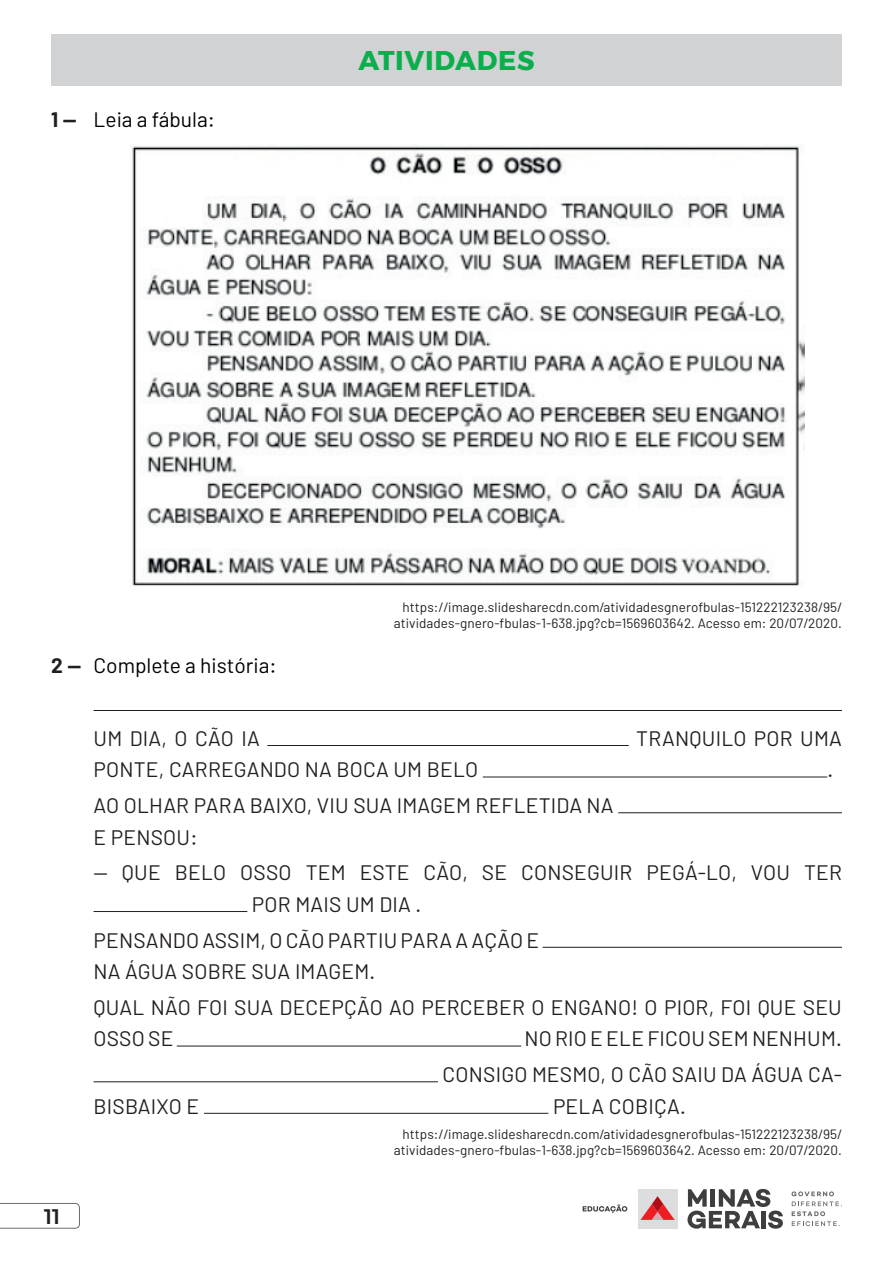
<style>
.page{position:relative;width:893px;height:1263px;background:#fff}
.page>*{position:absolute;margin:0;border:0;box-sizing:border-box;transform-origin:0 0}
.t1{font:700 27px "Montserrat";letter-spacing:.025em;color:#0cae4c}
.t2{font:21px/31.5px "Barlow";letter-spacing:.01em;color:#231f20}
.t3{font:21px "Barlow";color:#000001}
.t4{font:500 21px "Montserrat";color:#231f20}
.t5{font:13.5px/16.5px "Barlow";letter-spacing:.005em;color:#231f20;text-align:right}
.s1{font-weight:700;color:#231f20}
</style>
<div class="page">
<svg style="left:0;top:1203px;width:80px;height:26px"></svg>
<div style="left:638px;top:1189px;width:39px;height:39px;background:#dcdddf"></div>
<svg style="left:640px;top:1196px;width:35px;height:24px"></svg>
<svg style="left:687px;top:1189px;width:96px;height:40px"></svg>
<svg style="left:791px;top:1191px;width:51px;height:35px"></svg>
<svg style="left:583px;top:1204px;width:44px;height:9px"></svg>
<hr style="left:94px;top:710px;width:748px;height:1px;background:#231f20">
<img style="left:131px;top:144px;width:674px;height:442px">
<hr style="left:267px;top:745px;width:362px;height:1px;background:#231f20">
<hr style="left:483px;top:777px;width:344px;height:1px;background:#231f20">
<hr style="left:618px;top:812px;width:224px;height:1px;background:#231f20">
<hr style="left:94px;top:911px;width:153px;height:1px;background:#231f20">
<hr style="left:543px;top:947px;width:299px;height:1px;background:#231f20">
<hr style="left:177px;top:1046px;width:344px;height:1px;background:#231f20">
<hr style="left:94px;top:1081px;width:344px;height:1px;background:#231f20">
<hr style="left:204px;top:1113px;width:344px;height:1px;background:#231f20">
<div style="left:51px;top:34px;width:791px;height:51px;background:#d1d2d4"></div>
<p class="t3" style="left:51px;top:107px;width:165px"><span class="s1">1 —</span> Leia a fábula:</p>
<p class="t1" style="left:359px;top:39px;width:176px">ATIVIDADES</p>
<p class="t3" style="left:51px;top:652px;width:227px"><span class="s1">2 —</span> Complete a história:</p>
<p class="t5" style="left:394px;top:598px;width:449px">https://image.slidesharecdn.com/atividadesgnerofbulas-151222123238/95/ atividades-gnero-fbulas-1-638.jpg?cb=1569603642. Acesso em: 20/07/2020.</p>
<p class="t2" style="left:94px;top:722px;width:168px">UM DIA, O CÃO IA</p>
<p class="t2" style="left:636px;top:722px;width:207px">TRANQUILO POR UMA</p>
<p class="t2" style="left:94px;top:753px;width:386px">PONTE, CARREGANDO NA BOCA UM BELO</p>
<p class="t2" style="left:827px;top:753px;width:7px">.</p>
<p class="t2" style="left:94px;top:789px;width:522px">AO OLHAR PARA BAIXO, VIU SUA IMAGEM REFLETIDA NA<br>E PENSOU:</p>
<p class="t2" style="left:252px;top:856px;width:591px;text-indent:-158px">— QUE BELO OSSO TEM ESTE CÃO, SE CONSEGUIR PEGÁ-LO, VOU TER<br>POR MAIS UM DIA .</p>
<p class="t2" style="left:94px;top:924px;width:447px">PENSANDO ASSIM, O CÃO PARTIU PARA A AÇÃO E<br>NA ÁGUA SOBRE SUA IMAGEM.</p>
<p class="t2" style="left:94px;top:991px;width:750px">QUAL NÃO FOI SUA DECEPÇÃO AO PERCEBER O ENGANO! O PIOR, FOI QUE SEU<br>OSSO SE</p>
<p class="t2" style="left:443px;top:1020px;width:401px;line-height:35.7px;text-align:right">NO RIO E ELE FICOU SEM NENHUM.<br>CONSIGO MESMO, O CÃO SAIU DA ÁGUA CA-</p>
<p class="t4" style="left:44px;top:1200px;width:18px">11</p>
<p class="t2" style="left:94px;top:1090px;width:107px">BISBAIXO E</p>
<p class="t2" style="left:553px;top:1090px;width:134px">PELA COBIÇA.</p>
<p class="t5" style="left:394px;top:1125px;width:449px">https://image.slidesharecdn.com/atividadesgnerofbulas-151222123238/95/ atividades-gnero-fbulas-1-638.jpg?cb=1569603642. Acesso em: 20/07/2020.</p>
</div>
